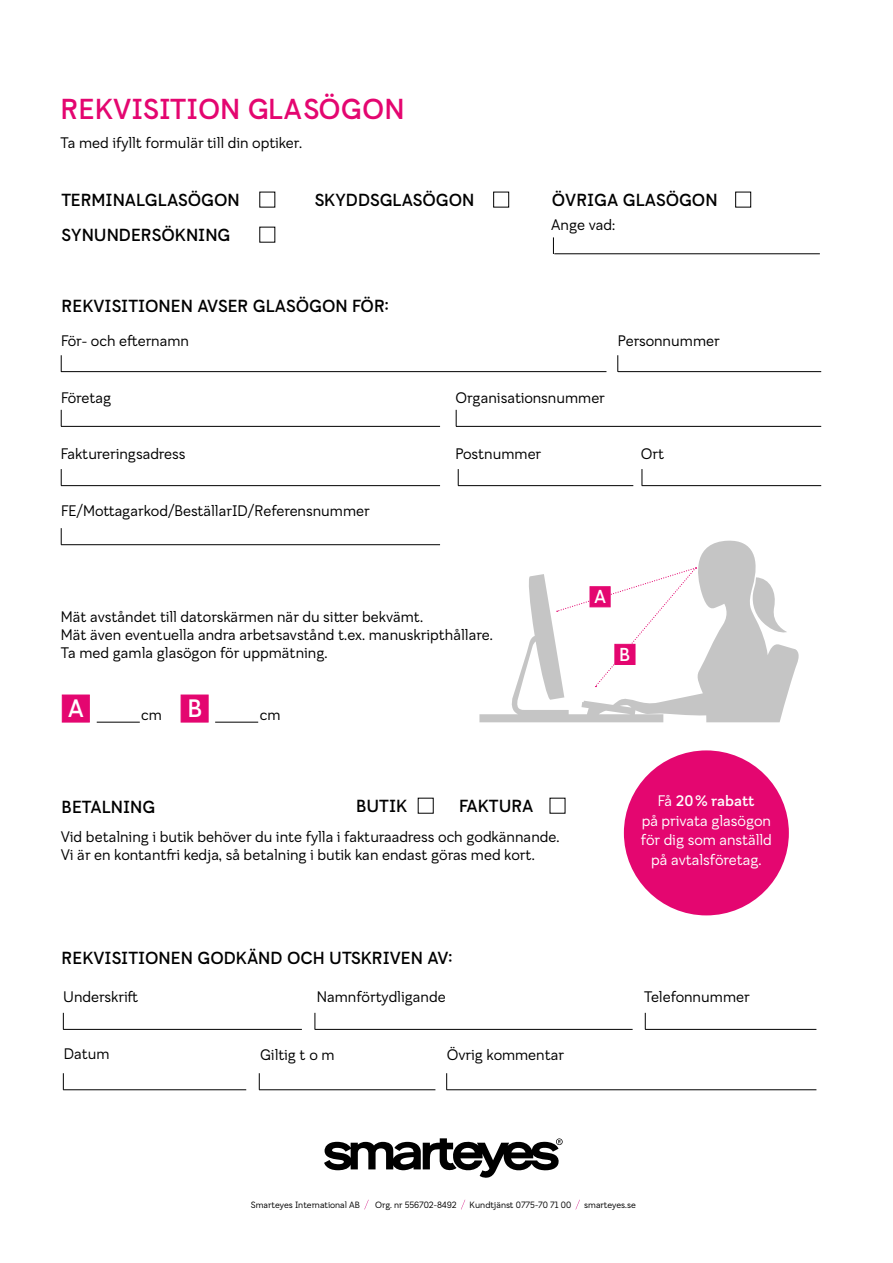
<style>
.page{position:relative;width:893px;height:1263px;background:#fff}
.page>*{position:absolute;margin:0;border:0;box-sizing:border-box;transform-origin:0 0}
.t1{font:700 28.35px "Smarteyes Sans";color:#e40670}
.t2{font:700 24.75px "Smarteyes Sans";color:#fff}
.t3{font:700 18.45px "Smarteyes Sans";color:#fff}
.t4{font:700 17.1px/35.1px "Smarteyes Sans";color:#000}
.t5{font:15px/18px "Smarteyes Sans";color:#000}
.t6{font:15px/19.5px "Smarteyes Sans";color:#fff;text-align:center}
.t7{font:9px "Smarteyes Sans";color:#000}
.s1{font-weight:700}
</style>
<div class="page">
<hr style="left:63px;top:1029px;width:239px;height:1px;background:#000">
<hr style="left:63px;top:1089px;width:183px;height:1px;background:#000">
<hr style="left:259px;top:1089px;width:176px;height:1px;background:#000">
<hr style="left:446px;top:1089px;width:370px;height:1px;background:#000">
<hr style="left:315px;top:1029px;width:318px;height:1px;background:#000">
<hr style="left:645px;top:1029px;width:171px;height:1px;background:#000">
<svg style="left:63px;top:1013px;width:1px;height:16px"></svg>
<svg style="left:63px;top:1073px;width:1px;height:17px"></svg>
<svg style="left:259px;top:1073px;width:1px;height:17px"></svg>
<svg style="left:446px;top:1073px;width:1px;height:17px"></svg>
<svg style="left:315px;top:1013px;width:1px;height:16px"></svg>
<svg style="left:645px;top:1013px;width:1px;height:16px"></svg>
<hr style="left:554px;top:253px;width:266px;height:1px;background:#000">
<svg style="left:553px;top:237px;width:1px;height:17px"></svg>
<svg style="left:364px;top:1200px;width:5px;height:9px"></svg>
<svg style="left:461px;top:1200px;width:4px;height:9px"></svg>
<svg style="left:576px;top:1200px;width:4px;height:9px"></svg>
<hr style="left:97px;top:722px;width:43px;height:1px;background:#000">
<hr style="left:215px;top:722px;width:43px;height:1px;background:#000">
<svg style="left:62px;top:694px;width:28px;height:29px"></svg>
<svg style="left:181px;top:694px;width:28px;height:29px"></svg>
<svg style="left:479px;top:540px;width:320px;height:182px"></svg>
<svg style="left:751px;top:577px;width:36px;height:58px"></svg>
<svg style="left:324px;top:1138px;width:239px;height:40px"></svg>
<hr style="left:61px;top:371px;width:545px;height:1px;background:#000">
<hr style="left:61px;top:426px;width:379px;height:1px;background:#000">
<hr style="left:61px;top:485px;width:379px;height:1px;background:#000">
<hr style="left:61px;top:544px;width:379px;height:1px;background:#000">
<hr style="left:458px;top:485px;width:175px;height:1px;background:#000">
<hr style="left:642px;top:485px;width:179px;height:1px;background:#000">
<hr style="left:456px;top:426px;width:365px;height:1px;background:#000">
<svg style="left:61px;top:355px;width:1px;height:17px"></svg>
<svg style="left:617px;top:355px;width:1px;height:17px"></svg>
<svg style="left:61px;top:410px;width:1px;height:16px"></svg>
<svg style="left:61px;top:469px;width:1px;height:17px"></svg>
<svg style="left:61px;top:528px;width:1px;height:17px"></svg>
<svg style="left:458px;top:469px;width:1px;height:17px"></svg>
<svg style="left:642px;top:469px;width:1px;height:17px"></svg>
<svg style="left:456px;top:410px;width:1px;height:16px"></svg>
<hr style="left:618px;top:371px;width:203px;height:1px;background:#000">
<div style="left:493px;top:192px;width:16px;height:15px;border:1px solid #000"></div>
<div style="left:735px;top:192px;width:16px;height:15px;border:1px solid #000"></div>
<div style="left:624px;top:750px;width:165px;height:165px;background:#e40670;border-radius:50%"></div>
<h1 class="t1" style="left:61px;top:91px;width:345px">REKVISITION GLASÖGON</h1>
<p class="t5" style="left:61px;top:134px;width:243px">Ta med ifyllt formulär till din optiker.</p>
<p class="t4" style="left:62px;top:182px;width:180px">TERMINALGLASÖGON<br>SYNUNDERSÖKNING</p>
<p class="t4" style="left:315px;top:182px;width:161px">SKYDDSGLASÖGON</p>
<p class="t4" style="left:62px;top:288px;width:329px">REKVISITIONEN AVSER GLASÖGON FÖR:</p>
<p class="t5" style="left:61px;top:331px;width:130px">För- och efternamn</p>
<p class="t4" style="left:552px;top:182px;width:167px">ÖVRIGA GLASÖGON</p>
<p class="t5" style="left:551px;top:216px;width:65px">Ange vad:</p>
<p class="t5" style="left:618px;top:331px;width:103px">Personnummer</p>
<p class="t5" style="left:61px;top:388px;width:52px">Företag</p>
<p class="t5" style="left:61px;top:444px;width:126px">Faktureringsadress</p>
<p class="t5" style="left:61px;top:502px;width:310px">FE/Mottagarkod/BeställarID/Referensnummer</p>
<p class="t5" style="left:455px;top:388px;width:151px">Organisationsnummer</p>
<p class="t5" style="left:455px;top:444px;width:87px">Postnummer</p>
<p class="t5" style="left:641px;top:444px;width:25px">Ort</p>
<p class="t3" style="left:594px;top:585px;width:14px">A</p>
<p class="t5" style="left:61px;top:607px;width:433px">Mät avståndet till datorskärmen när du sitter bekvämt.<br>Mät även eventuella andra arbetsavstånd t.ex. manuskripthållare.<br>Ta med gamla glasögon för uppmätning.</p>
<h2 class="t2" style="left:68px;top:693px;width:18px">A</h2>
<h2 class="t2" style="left:188px;top:693px;width:16px">B</h2>
<p class="t5" style="left:141px;top:706px;width:22px">cm</p>
<p class="t5" style="left:260px;top:706px;width:22px">cm</p>
<p class="t4" style="left:62px;top:789px;width:95px">BETALNING</p>
<p class="t4" style="left:356px;top:788px;width:53px">BUTIK</p>
<p class="t4" style="left:459px;top:788px;width:76px">FAKTURA</p>
<p class="t5" style="left:61px;top:828px;width:500px">Vid betalning i butik behöver du inte fylla i fakturaadress och godkännande.<br>Vi är en kontantfri kedja, så betalning i butik kan endast göras med kort.</p>
<p class="t3" style="left:619px;top:643px;width:13px">B</p>
<p class="t6" style="left:641px;top:791px;width:132px">Få <span class="s1">20% rabatt<br></span>på privata glasögon för dig som anställd på avtalsföretag.</p>
<p class="t4" style="left:62px;top:940px;width:392px">REKVISITIONEN GODKÄND OCH UTSKRIVEN AV:</p>
<p class="t5" style="left:63px;top:987px;width:77px">Underskrift</p>
<p class="t5" style="left:317px;top:987px;width:130px">Namnförtydligande</p>
<p class="t5" style="left:644px;top:987px;width:107px">Telefonnummer</p>
<p class="t5" style="left:64px;top:1045px;width:48px">Datum</p>
<p class="t5" style="left:260px;top:1045px;width:76px">Giltig t o m</p>
<p class="t5" style="left:447px;top:1045px;width:119px">Övrig kommentar</p>
<p class="t7" style="left:251px;top:1199px;width:111px">Smarteyes International AB</p>
<p class="t7" style="left:375px;top:1199px;width:83px">Org. nr 556702-8492</p>
<p class="t7" style="left:470px;top:1199px;width:103px">Kundtjänst 0775-70 71 00</p>
<p class="t7" style="left:584px;top:1199px;width:53px">smarteyes.se</p>
</div>
